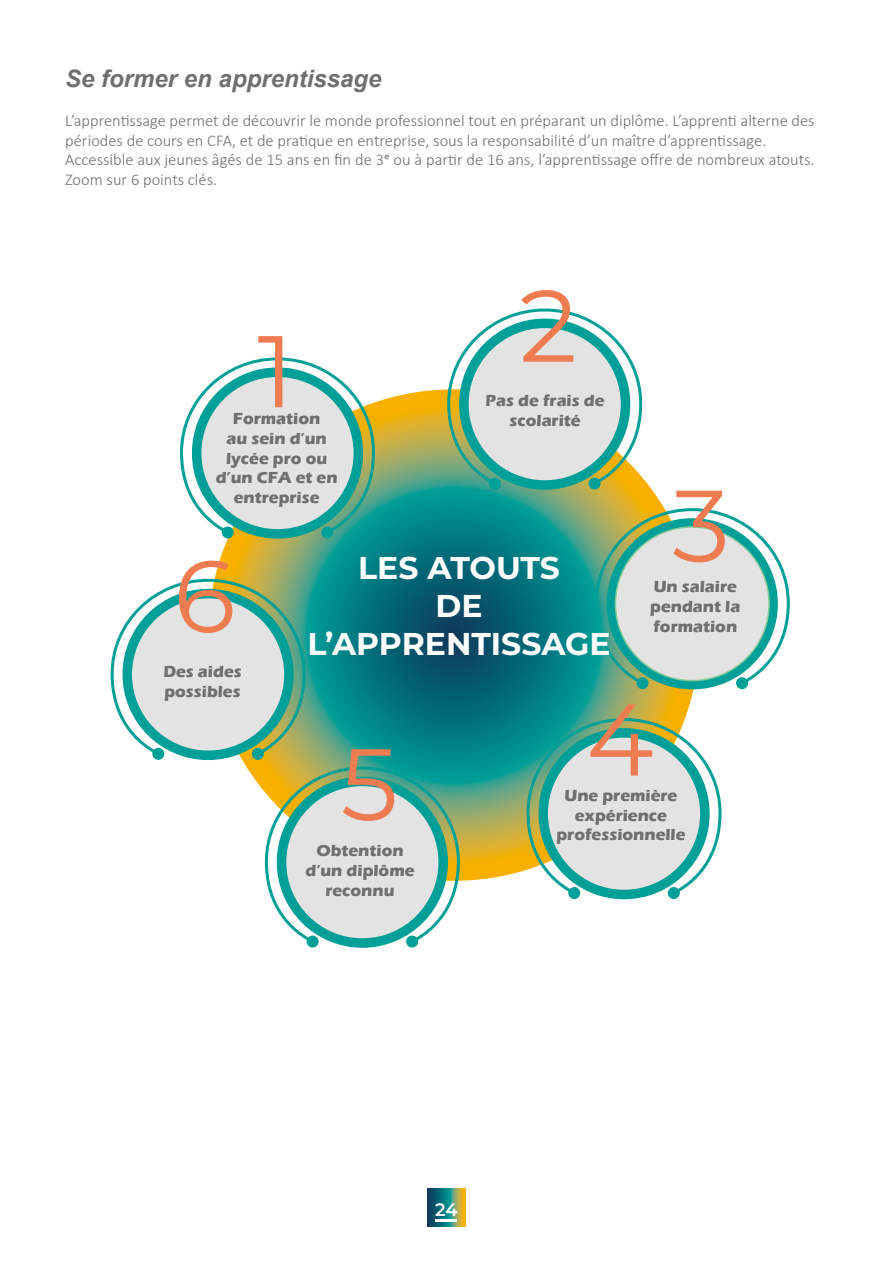
<style>
.page{position:relative;width:893px;height:1263px;background:#fff}
.page>*{position:absolute;margin:0;border:0;box-sizing:border-box;transform-origin:0 0}
.t1{font:101.55px "Montserrat";color:#ef7c51}
.t2{font:700 31.5px/37.8px "Montserrat";color:#fff;text-align:center}
.t3{font:italic 700 24px "Arial";color:#706f6f}
.t4{font:600 18px "Montserrat";color:#fff}
.t5{font:300 16.5px/19.5px "Calibri";color:#706f6f}
.t6{font:700 16.5px/19.8px "Eras ITC";color:#706f6f;text-align:center}
</style>
<div class="page">
<svg style="left:428px;top:1188px;width:37px;height:39px"></svg>
<hr style="left:436px;top:1219px;width:21px;height:3px;background:#fff">
<svg style="left:208px;top:389px;width:491px;height:492px;background:#328773"></svg>
<svg style="left:180px;top:357px;width:196px;height:179px"></svg>
<div style="left:321px;top:526px;width:12px;height:12px;background:#009f97;border-radius:50%"></div>
<div style="left:222px;top:526px;width:12px;height:12px;background:#009f97;border-radius:50%"></div>
<div style="left:201px;top:376px;width:153px;height:154px;background:#e3e3e3;border-radius:50%"></div>
<svg style="left:110px;top:577px;width:197px;height:181px"></svg>
<div style="left:252px;top:748px;width:12px;height:12px;background:#009f97;border-radius:50%"></div>
<div style="left:152px;top:748px;width:12px;height:12px;background:#009f97;border-radius:50%"></div>
<div style="left:131px;top:598px;width:154px;height:153px;background:#e3e3e3;border-radius:50%"></div>
<svg style="left:263px;top:765px;width:198px;height:180px"></svg>
<div style="left:406px;top:935px;width:12px;height:12px;background:#009f97;border-radius:50%"></div>
<div style="left:307px;top:935px;width:12px;height:12px;background:#009f97;border-radius:50%"></div>
<div style="left:286px;top:785px;width:153px;height:154px;background:#e3e3e3;border-radius:50%"></div>
<svg style="left:446px;top:308px;width:198px;height:180px"></svg>
<div style="left:588px;top:477px;width:12px;height:12px;background:#009f97;border-radius:50%"></div>
<div style="left:489px;top:478px;width:12px;height:12px;background:#009f97;border-radius:50%"></div>
<div style="left:468px;top:327px;width:153px;height:154px;background:#e3e3e3;border-radius:50%"></div>
<svg style="left:593px;top:507px;width:197px;height:180px"></svg>
<div style="left:736px;top:677px;width:12px;height:12px;background:#009f97;border-radius:50%"></div>
<div style="left:636px;top:677px;width:12px;height:12px;background:#009f97;border-radius:50%"></div>
<div style="left:615px;top:527px;width:154px;height:154px;background:#e3e3e3;border-radius:50%"></div>
<svg style="left:525px;top:716px;width:197px;height:181px"></svg>
<div style="left:668px;top:887px;width:12px;height:12px;background:#009f97;border-radius:50%"></div>
<div style="left:568px;top:887px;width:12px;height:12px;background:#009f97;border-radius:50%"></div>
<div style="left:547px;top:737px;width:154px;height:153px;background:#e3e3e3;border-radius:50%"></div>
<h3 class="t3" style="left:65px;top:63px;width:318px">Se former en apprentissage</h3>
<p class="t5" style="left:65px;top:111px;width:751px">L’apprentissage permet de découvrir le monde professionnel tout en préparant un diplôme. L’apprenti alterne des périodes de cours en CFA, et de pratique en entreprise, sous la responsabilité d’un maître d’apprentissage.<br>Accessible aux jeunes âgés de 15 ans en fin de 3ᵉ ou à partir de 16 ans, l’apprentissage offre de nombreux atouts.<br>Zoom sur 6 points clés.</p>
<h1 class="t1" style="left:257px;top:301px;width:38px">1</h1>
<p class="t6" style="left:216px;top:409px;width:123px">Formation<br>au sein d’un lycée pro ou d’un CFA et en entreprise</p>
<h1 class="t1" style="left:519px;top:256px;width:59px">2</h1>
<p class="t6" style="left:486px;top:391px;width:120px">Pas de frais de scolarité</p>
<h1 class="t1" style="left:174px;top:526px;width:63px">6</h1>
<p class="t6" style="left:163px;top:661px;width:80px;text-align:left">Des aides possibles</p>
<h2 class="t2" style="left:307px;top:547px;width:305px">LES ATOUTS<br>DE<br>L’APPRENTISSAGE</h2>
<h1 class="t1" style="left:672px;top:456px;width:59px">3</h1>
<p class="t6" style="left:650px;top:577px;width:92px;text-align:left">Un salaire pendant la formation</p>
<h1 class="t1" style="left:341px;top:714px;width:59px">5</h1>
<p class="t6" style="left:305px;top:841px;width:110px">Obtention d’un diplôme reconnu</p>
<h1 class="t1" style="left:586px;top:670px;width:69px">4</h1>
<p class="t6" style="left:556px;top:785px;width:130px">Une première expérience professionnelle</p>
<p class="t4" style="left:435px;top:1197px;width:24px">24</p>
</div>
